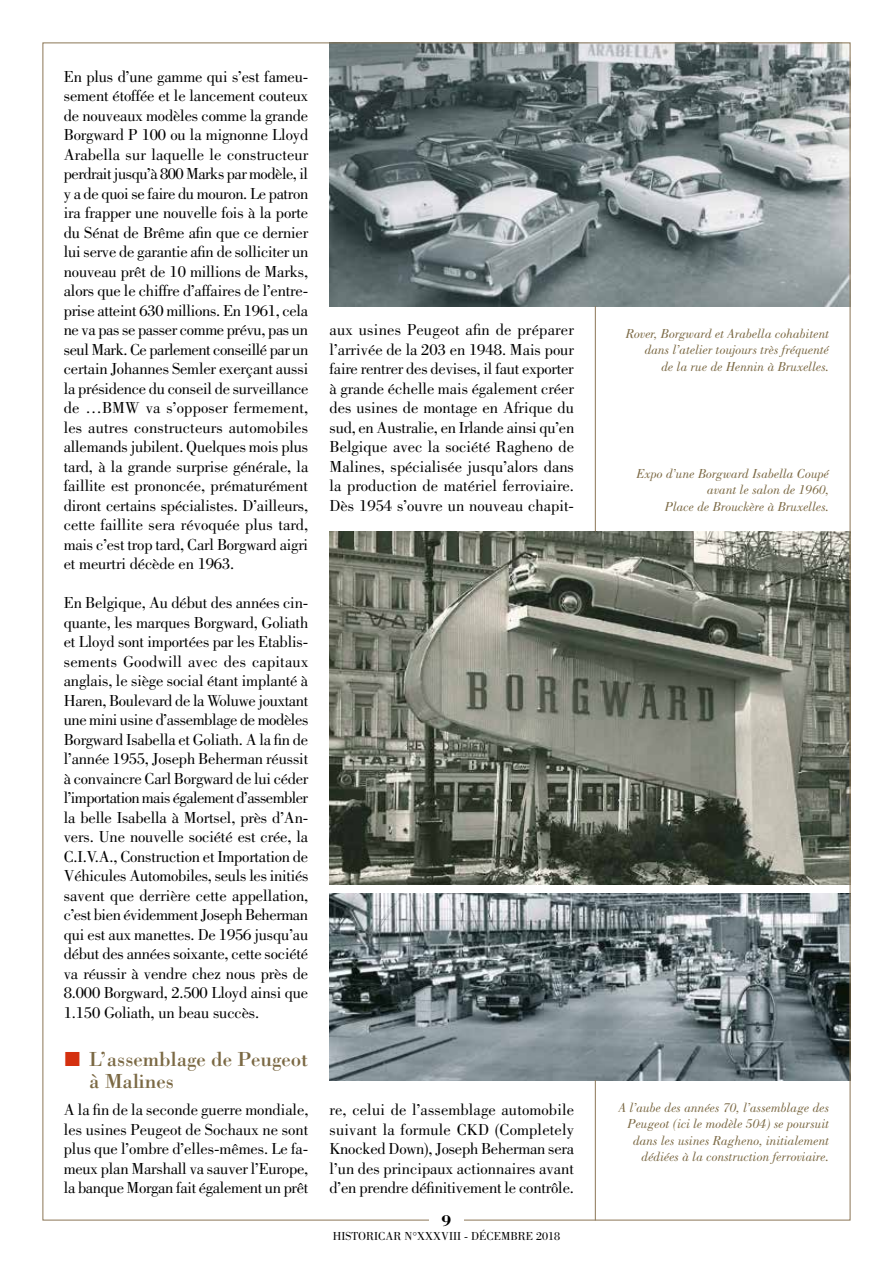
<style>
.page{position:relative;width:893px;height:1263px;background:#fff}
.page>*{position:absolute;margin:0;border:0;box-sizing:border-box;transform-origin:0 0}
.t1{font:21px/22.5px "Bodoni";color:#7b6944}
.t2{font:16.5px/19.5px "Bodoni";letter-spacing:-.01em;color:#000;text-align:justify}
.t3{font:700 16.5px "Bodoni";color:#000}
.t4{font:italic 13.5px/16.5px "Bodoni";color:#7b6944;text-align:right}
.t5{font:12px "Bodoni";color:#000}
</style>
<div class="page">
<img style="left:330px;top:45px;width:518px;height:261px">
<img style="left:330px;top:893px;width:518px;height:187px">
<img style="left:330px;top:531px;width:518px;height:353px">
<hr style="left:595px;top:306px;width:1px;height:225px;background:#8b7655">
<hr style="left:595px;top:1080px;width:1px;height:140px;background:#8b7655">
<p class="t2" style="left:64px;top:66px;width:246px">En plus d’une gamme qui s’est fameu&shy;sement étoffée et le lancement couteux de nouveaux modèles comme la grande Borgward P 100 ou la mignonne Lloyd Arabella sur laquelle le constructeur perdrait jusqu’à 800 Marks par modèle, il y a de quoi se faire du mouron. Le patron ira frapper une nouvelle fois à la porte du Sénat de Brême afin que ce dernier lui serve de garantie afin de solliciter un nouveau prêt de 10 millions de Marks, alors que le chiffre d’affaires de l’entre&shy;prise atteint 630 millions. En 1961, cela ne va pas se passer comme prévu, pas un seul Mark. Ce parlement conseillé par un certain Johannes Semler exerçant aussi la présidence du conseil de surveillance de …BMW va s’opposer fermement, les autres constructeurs automobiles allemands jubilent. Quelques mois plus tard, à la grande surprise générale, la faillite est prononcée, prématurément diront certains spécialistes. D’ailleurs, cette faillite sera révoquée plus tard, mais c’est trop tard, Carl Borgward aigri et meurtri décède en 1963.</p>
<p class="t2" style="left:64px;top:593px;width:246px">En Belgique, Au début des années cin&shy;quante, les marques Borgward, Goliath et Lloyd sont importées par les Etablis&shy;sements Goodwill avec des capitaux anglais, le siège social étant implanté à Haren, Boulevard de la Woluwe jouxtant une mini usine d’assemblage de modèles Borgward Isabella et Goliath. A la fin de l’année 1955, Joseph Beherman réussit à convaincre Carl Borgward de lui céder l’importation mais également d’assembler la belle Isabella à Mortsel, près d’An&shy;vers. Une nouvelle société est crée, la C.I.V.A., Construction et Importation de Véhicules Automobiles, seuls les initiés savent que derrière cette appellation, c’est bien évidemment Joseph Beherman qui est aux manettes. De 1956 jusqu’au début des années soixante, cette société va réussir à vendre chez nous près de 8.000 Borgward, 2.500 Lloyd ainsi que 1.150 Goliath, un beau succès.</p>
<p class="t1" style="left:89px;top:1047px;width:220px">L’assemblage de Peugeot à Malines</p>
<p class="t2" style="left:64px;top:1100px;width:246px">A la fin de la seconde guerre mondiale, les usines Peugeot de Sochaux ne sont plus que l’ombre d’elles-mêmes. Le fa&shy;meux plan Marshall va sauver l’Europe, la banque Morgan fait également un prêt</p>
<p class="t2" style="left:330px;top:320px;width:246px">aux usines Peugeot afin de préparer l’arrivée de la 203 en 1948. Mais pour faire rentrer des devises, il faut exporter à grande échelle mais également créer des usines de montage en Afrique du sud, en Australie, en Irlande ainsi qu’en Belgique avec la société Ragheno de Malines, spécialisée jusqu’alors dans la production de matériel ferroviaire.<br>Dès 1954 s’ouvre un nouveau chapit-</p>
<p class="t4" style="left:626px;top:325px;width:205px">Rover, Borgward et Arabella cohabitent dans l’atelier toujours très fréquenté<br>de la rue de Hennin à Bruxelles.</p>
<p class="t4" style="left:637px;top:465px;width:194px">Expo d’une Borgward Isabella Coupé avant le salon de 1960,<br>Place de Brouckère à Bruxelles.</p>
<p class="t2" style="left:330px;top:1100px;width:246px">re, celui de l’assemblage automobile suivant la formule CKD (Completely Knocked Down), Joseph Beherman sera l’un des principaux actionnaires avant d’en prendre définitivement le contrôle.</p>
<p class="t4" style="left:619px;top:1099px;width:212px">A l’aube des années 70, l’assemblage des Peugeot (ici le modèle 504) se poursuit dans les usines Ragheno, initialement dédiées à la construction ferroviaire.</p>
<p class="t3" style="left:441px;top:1210px;width:12px">9</p>
<p class="t5" style="left:333px;top:1229px;width:229px">HISTORICAR N°XXXVIII - DÉCEMBRE 2018</p>
</div>
